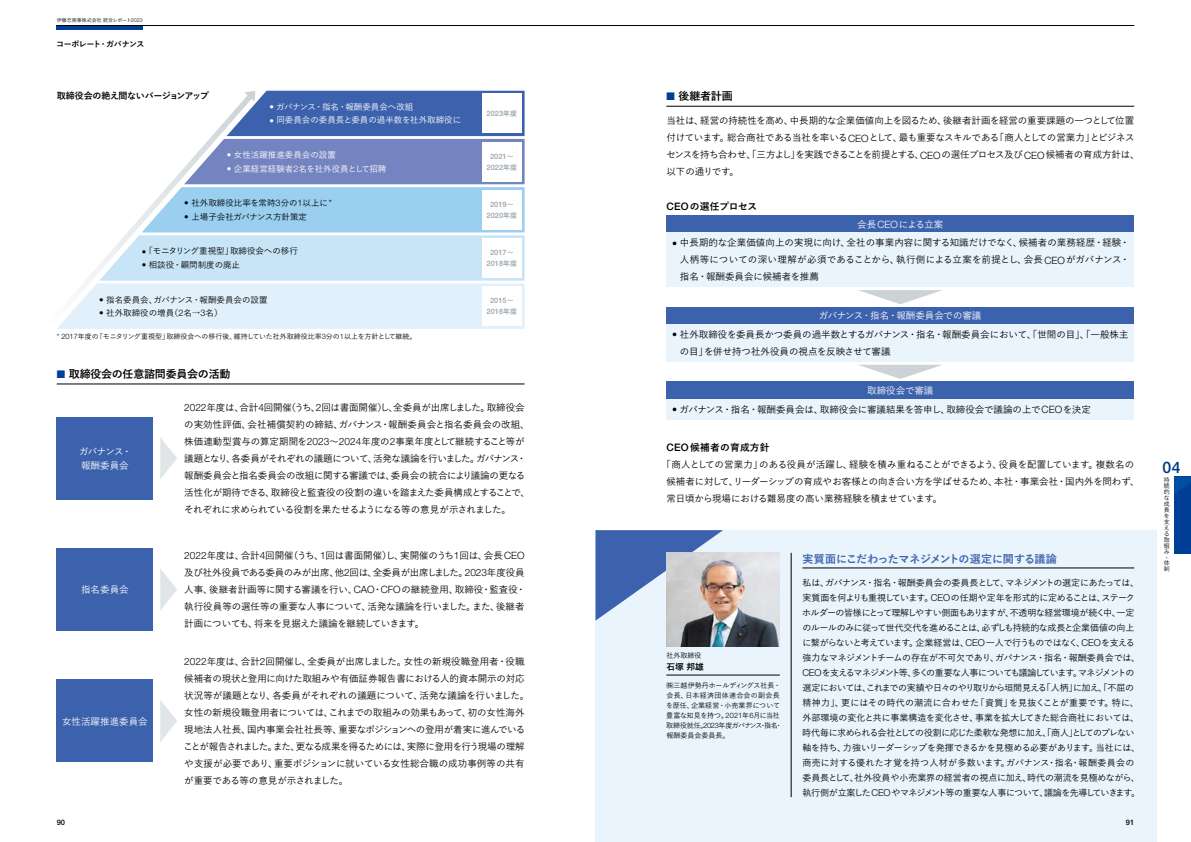
<style>
.page{position:relative;width:1191px;height:842px;background:#fff}
.page>*{position:absolute;margin:0;border:0;box-sizing:border-box;transform-origin:0 0}
.t1{font:500 15.9px "Helvetica Neue LT Std";color:#003686}
.t2{font:700 11px "Yu Go Pr 6 N";letter-spacing:-.025em;color:#3d62ad}
.t3{font:700 11px "Yu Go Pr 6 N";letter-spacing:-.02em;color:#000}
.t4{font:700 9.8px "Yu Go Pr 6 N";letter-spacing:.02em;color:#000}
.t5{font:700 9.8px "Yu Go Pr 6 N";letter-spacing:-.025em;color:#000}
.t6{font:500 9.5px/17px "Yu Go Pr 6 N";letter-spacing:-.015em;color:#000}
.t7{font:500 9.5px "Yu Go Pr 6 N";color:#fff}
.t8{font:500 9.5px/14px "Yu Go Pr 6 N";letter-spacing:-.025em;color:#fff}
.t9{font:500 9px/15px "Yu Go Pr 6 N";letter-spacing:-.045em;color:#000}
.t10{font:700 9px "Yu Go Pr 6 N";letter-spacing:-.045em;color:#000}
.t11{font:700 8.8px "Yu Go Pr 6 N";color:#000}
.t12{font:500 8.5px "Yu Go Pr 6 N";color:#000}
.t13{font:500 8.5px "Yu Go Pr 6 N";color:#fff}
.t14{font:700 8px "Yu Go Pr 6 N";letter-spacing:-.06em;color:#000}
.t15{font:500 7.5px "Helvetica Neue LT Std";color:#000}
.t16{font:500 7.4px/11px "Helvetica Neue LT Std";color:#95a2a9;text-align:center}
.t17{font:500 7px/10px "Yu Go Pr 6 N";color:#000}
.t18{font:500 6px/6px "Yu Go Pr 6 N";color:#000}
.t19{font:500 5px "Yu Go Pr 6 N";color:#000}
.s1{font-family:"Helvetica Neue LT Std";font-weight:300;font-size:5.3px}
.s2{font-family:"Helvetica Neue LT Std";font-weight:300;font-size:9px}
.s3{font-family:"Helvetica Neue LT Std";font-weight:300;font-size:7.4px}
.s4{color:#003f98}
.s5{font-family:"Yu Go Pr 6 N";font-weight:700;font-size:7px}
.s6{font-family:"Helvetica Neue LT Std";font-weight:300;font-size:10.1px}
.s7{font-family:"Helvetica Neue LT Std";font-weight:500;font-size:10.3px}
.s8{font-family:"Helvetica Neue LT Std";font-weight:300;font-size:9.5px}
</style>
<div class="page">
<div style="left:595px;top:530px;width:562px;height:312px;background:#e9f4fc"></div>
<svg style="left:595px;top:530px;width:128px;height:91px"></svg>
<img style="left:666px;top:553px;width:114px;height:93px">
<hr style="left:57px;top:384px;width:467px;height:1px;background:#000">
<hr style="left:666px;top:106px;width:468px;height:1px;background:#000">
<svg style="left:57px;top:91px;width:467px;height:238px;background:#9ebadf"></svg>
<svg style="left:57px;top:91px;width:198px;height:234px"></svg>
<div style="left:666px;top:215px;width:468px;height:17px;background:#3d62ad"></div>
<div style="left:666px;top:232px;width:468px;height:55px;background:#e9f4fc"></div>
<div style="left:666px;top:307px;width:468px;height:17px;background:#3d62ad"></div>
<div style="left:666px;top:324px;width:468px;height:38px;background:#e9f4fc"></div>
<div style="left:666px;top:382px;width:468px;height:17px;background:#3d62ad"></div>
<div style="left:666px;top:399px;width:468px;height:21px;background:#e9f4fc"></div>
<svg style="left:858px;top:290px;width:84px;height:14px"></svg>
<svg style="left:859px;top:365px;width:83px;height:14px"></svg>
<hr style="left:802px;top:568px;width:332px;height:1px;background:#000">
<hr style="left:666px;top:675px;width:114px;height:1px;background:#000">
<hr style="left:791px;top:553px;width:1px;height:244px;background:#000">
<div style="left:482px;top:94px;width:40px;height:39px;background:#fff"></div>
<div style="left:482px;top:142px;width:40px;height:39px;background:#fff"></div>
<div style="left:482px;top:190px;width:40px;height:40px;background:#fff"></div>
<div style="left:482px;top:238px;width:40px;height:40px;background:#fff"></div>
<div style="left:482px;top:286px;width:40px;height:40px;background:#fff"></div>
<div style="left:57px;top:417px;width:96px;height:82px;background:#3d62ad"></div>
<svg style="left:160px;top:437px;width:17px;height:42px"></svg>
<div style="left:57px;top:548px;width:96px;height:83px;background:#3d62ad"></div>
<svg style="left:160px;top:569px;width:17px;height:41px"></svg>
<div style="left:57px;top:680px;width:96px;height:82px;background:#3d62ad"></div>
<svg style="left:160px;top:700px;width:17px;height:42px"></svg>
<div style="left:1174px;top:477px;width:17px;height:77px;background:#003f98"></div>
<svg style="left:1174px;top:477px;width:17px;height:17px"></svg>
<div style="left:57px;top:25px;width:86px;height:5px;background:#003f98"></div>
<hr style="left:57px;top:25px;width:1077px;height:1px;background:#000">
<p class="t19" style="left:57px;top:16px;width:88px">伊藤忠商事株式会社統合レポート<span class="s1">2023</span></p>
<p class="t14" style="left:56px;top:39px;width:90px">コーポレート・ガバナンス</p>
<p class="t10" style="left:57px;top:90px;width:154px">取締役会の絶え間ないバージョンアップ</p>
<p class="t13" style="left:269px;top:99px;width:145px"><span class="s2">•</span> ガバナンス・指名・報酬委員会へ改組</p>
<p class="t13" style="left:269px;top:112px;width:193px"><span class="s2">•</span> 同委員会の委員長と委員の過半数を社外取締役に</p>
<p class="t13" style="left:227px;top:147px;width:110px"><span class="s2">•</span> 女性活躍推進委員会の設置</p>
<p class="t13" style="left:227px;top:161px;width:161px"><span class="s2">•</span> 企業経営経験者<span class="s2">2</span>名を社外役員として招聘</p>
<p class="t12" style="left:184px;top:195px;width:149px"><span class="s2">•</span> 社外取締役比率を常時<span class="s2">3</span>分の<span class="s2">1</span>以上に<span class="s2">*</span></p>
<p class="t12" style="left:184px;top:209px;width:124px"><span class="s2">•</span> 上場子会社ガバナンス方針策定</p>
<p class="t12" style="left:142px;top:243px;width:158px"><span class="s2">•</span> 「モニタリング重視型」取締役会への移行</p>
<p class="t12" style="left:142px;top:257px;width:100px"><span class="s2">•</span> 相談役・顧問制度の廃止</p>
<p class="t12" style="left:99px;top:292px;width:170px"><span class="s2">•</span> 指名委員会、ガバナンス・報酬委員会の設置</p>
<p class="t12" style="left:99px;top:305px;width:125px"><span class="s2">•</span> 社外取締役の増員（<span class="s2">2</span>名→<span class="s2">3</span>名）</p>
<p class="t17" style="left:57px;top:331px;width:361px"><span class="s3">* 2017</span>年度の「モニタリング重視型」取締役会への移行後、維持していた社外取締役比率<span class="s3">3</span>分の<span class="s3">1</span>以上を方針として継続。</p>
<p class="t3" style="left:57px;top:368px;width:175px"><span class="s4">■</span> 取締役会の任意諮問委員会の活動</p>
<p class="t16" style="left:486px;top:108px;width:32px">2023<span class="s5">年度</span></p>
<p class="t16" style="left:486px;top:151px;width:32px">2021<span class="s5">～<br></span>2022<span class="s5">年度</span></p>
<p class="t16" style="left:486px;top:199px;width:32px">2019<span class="s5">～<br></span>2020<span class="s5">年度</span></p>
<p class="t16" style="left:486px;top:247px;width:32px">2017<span class="s5">～<br></span>2018<span class="s5">年度</span></p>
<p class="t16" style="left:486px;top:295px;width:32px">2015<span class="s5">～<br></span>2016<span class="s5">年度</span></p>
<p class="t8" style="left:79px;top:443px;width:54px">ガバナンス・報酬委員会</p>
<p class="t7" style="left:81px;top:581px;width:49px">指名委員会</p>
<p class="t7" style="left:62px;top:712px;width:87px">女性活躍推進委員会</p>
<p class="t6" style="left:184px;top:398px;width:347px"><span class="s6">2022</span>年度は、合計<span class="s6">4</span>回開催（うち、<span class="s6">2</span>回は書面開催）し、全委員が出席しました。取締役会の実効性評価、会社補償契約の締結、ガバナンス・報酬委員会と指名委員会の改組、株価連動型賞与の算定期間を<span class="s6">2023</span>～<span class="s6">2024</span>年度の<span class="s6">2</span>事業年度として継続すること等が議題となり、各委員がそれぞれの議題について、活発な議論を行いました。ガバナンス・報酬委員会と指名委員会の改組に関する審議では、委員会の統合により議論の更なる活性化が期待できる、取締役と監査役の役割の違いを踏まえた委員構成とすることで、それぞれに求められている役割を果たせるようになる等の意見が示されました。</p>
<p class="t6" style="left:184px;top:546px;width:343px"><span class="s6">2022</span>年度は、合計<span class="s6">4</span>回開催（うち、<span class="s6">1</span>回は書面開催）し、実開催のうち<span class="s6">1</span>回は、会長<span class="s6">CEO</span>及び社外役員である委員のみが出席、他<span class="s6">2</span>回は、全委員が出席しました。<span class="s6">2023</span>年度役員人事、後継者計画等に関する審議を行い、<span class="s6">CAO</span>・<span class="s6">CFO</span>の継続登用、取締役・監査役・執行役員等の選任等の重要な人事について、活発な議論を行いました。また、後継者計画についても、将来を見据えた議論を継続していきます。</p>
<p class="t6" style="left:183px;top:652px;width:347px"><span class="s6">2022</span>年度は、合計<span class="s6">2</span>回開催し、全委員が出席しました。女性の新規役職登用者・役職候補者の現状と登用に向けた取組みや有価証券報告書における人的資本開示の対応状況等が議題となり、各委員がそれぞれの議題について、活発な議論を行いました。女性の新規役職登用者については、これまでの取組みの効果もあって、初の女性海外現地法人社長、国内事業会社社長等、重要なポジションへの登用が着実に進んでいることが報告されました。また、更なる成果を得るためには、実際に登用を行う現場の理解や支援が必要であり、重要ポジションに就いている女性総合職の成功事例等の共有が重要である等の意見が示されました。</p>
<p class="t3" style="left:666px;top:90px;width:68px"><span class="s4">■</span> 後継者計画</p>
<p class="t6" style="left:666px;top:111px;width:474px">当社は、経営の持続性を高め、中長期的な企業価値向上を図るため、後継者計画を経営の重要課題の一つとして位置付けています。総合商社である当社を率いる<span class="s6">CEO</span>として、最も重要なスキルである「商人としての営業力」とビジネスセンスを持ち合わせ、「三方よし」を実践できることを前提とする、<span class="s6">CEO</span>の選任プロセス及び <span class="s6">CEO</span> 候補者の育成方針は、以下の通りです。</p>
<p class="t5" style="left:666px;top:200px;width:92px"><span class="s7">CEO</span>の選任プロセス</p>
<p class="t7" style="left:857px;top:215px;width:88px">会長<span class="s6">CEO</span>による立案</p>
<p class="t6" style="left:680px;top:233px;width:451px;text-align:justify;text-indent:-8px"><span class="s6">•</span> 中長期的な企業価値向上の実現に向け、全社の事業内容に関する知識だけでなく、候補者の業務経歴・経験・人柄等についての深い理解が必須であることから、執行側による立案を前提とし、会長<span class="s6">CEO</span>がガバナンス・指名・報酬委員会に候補者を推薦</p>
<p class="t7" style="left:818px;top:307px;width:164px">ガバナンス・指名・報酬委員会での審議</p>
<p class="t6" style="left:680px;top:325px;width:450px;text-indent:-8px"><span class="s6">•</span> 社外取締役を委員長かつ委員の過半数とするガバナンス・指名・報酬委員会において、「世間の目」、「一般株主の目」を併せ持つ社外役員の視点を反映させて審議</p>
<p class="t7" style="left:867px;top:382px;width:68px">取締役会で審議</p>
<p class="t6" style="left:672px;top:400px;width:420px"><span class="s6">•</span> ガバナンス・指名・報酬委員会は、取締役会に審議結果を答申し、取締役会で議論の上で<span class="s6">CEO</span>を決定</p>
<p class="t4" style="left:666px;top:442px;width:105px"><span class="s7">CEO</span>候補者の育成方針</p>
<p class="t6" style="left:666px;top:454px;width:474px;text-indent:-5px">「商人としての営業力」のある役員が活躍し、経験を積み重ねることができるよう、役員を配置しています。複数名の候補者に対して、リーダーシップの育成やお客様との向き合い方を学ばせるため、本社・事業会社・国内外を問わず、常日頃から現場における難易度の高い業務経験を積ませています。</p>
<p class="t17" style="left:666px;top:650px;width:36px">社外取締役</p>
<p class="t11" style="left:666px;top:661px;width:39px">石塚邦雄</p>
<p class="t17" style="left:666px;top:680px;width:117px">㈱三越伊勢丹ホールディングス社長・会長、日本経済団体連合会の副会長を歴任、企業経営・小売業界について豊富な知見を持つ。<span class="s3">2021</span>年<span class="s3">6</span>月に当社取締役就任。<span class="s3">2023</span>年度ガバナンス・指名・報酬委員会委員長。</p>
<p class="t2" style="left:802px;top:552px;width:256px">実質面にこだわったマネジメントの選定に関する議論</p>
<p class="t9" style="left:802px;top:574px;width:339px">私は、ガバナンス・指名・報酬委員会の委員長として、マネジメントの選定にあたっては、実質面を何よりも重視しています。<span class="s8">CEO</span>の任期や定年を形式的に定めることは、ステークホルダーの皆様にとって理解しやすい側面もありますが、不透明な経営環境が続く中、一定のルールのみに従って世代交代を進めることは、必ずしも持続的な成長と企業価値の向上に繋がらないと考えています。企業経営は、<span class="s8">CEO</span> 一人で行うものではなく、<span class="s8">CEO</span>を支える強力なマネジメントチームの存在が不可欠であり、ガバナンス・指名・報酬委員会では、<span class="s8">CEO</span>を支えるマネジメント等、多くの重要な人事についても議論しています。マネジメントの選定においては、これまでの実績や日々のやり取りから垣間見える「人柄」に加え、「不屈の精神力」、更にはその時代の潮流に合わせた「資質」を見抜くことが重要です。特に、外部環境の変化と共に事業構造を変化させ、事業を拡大してきた総合商社においては、時代毎に求められる会社としての役割に応じた柔軟な発想に加え、「商人」としてのブレない軸を持ち、力強いリーダーシップを発揮できるかを見極める必要があります。当社には、商売に対する優れた才覚を持つ人材が多数います。ガバナンス・指名・報酬委員会の委員長として、社外役員や小売業界の経営者の視点に加え、時代の潮流を見極めながら、執行側が立案した<span class="s8">CEO</span>やマネジメント等の重要な人事について、議論を先導していきます。</p>
<p class="t15" style="left:57px;top:818px;width:10px">90</p>
<p class="t15" style="left:1126px;top:818px;width:10px">91</p>
<h1 class="t1" style="left:1162px;top:458px;width:20px">04</h1>
<p class="t18" style="left:1163px;top:476px;width:7px">持続的な成長を支える取組み</p>
<p class="t18" style="left:1163px;top:554px;width:7px;line-height:5.2px">・体</p>
<p class="t18" style="left:1163px;top:565px;width:7px">制</p>
</div>
